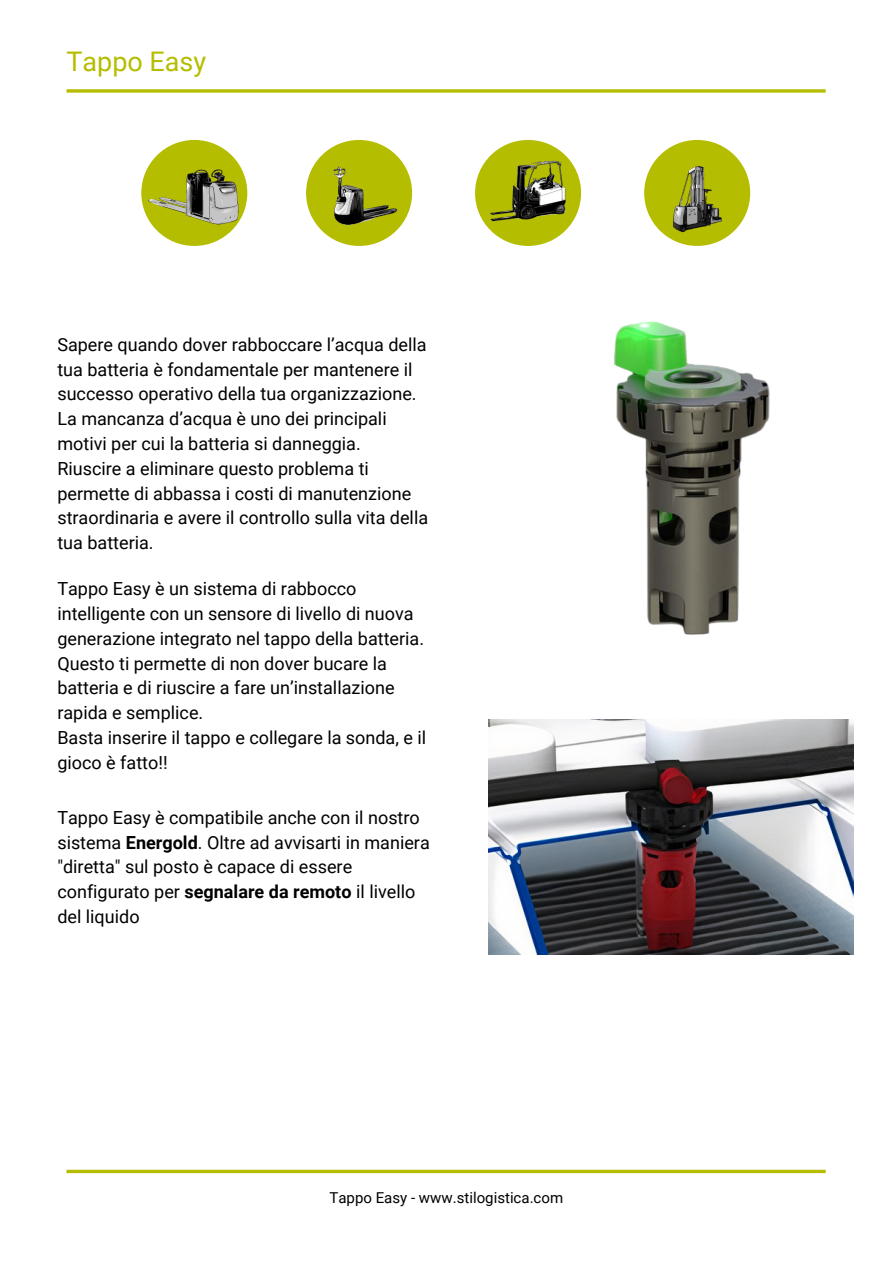
<style>
.page{position:relative;width:893px;height:1264px;background:#fff}
.page>*{position:absolute;margin:0;border:0;box-sizing:border-box;transform-origin:0 0}
.t1{font:27px "Roboto";color:#b5bd00}
.t2{font:18px/24.8px "Roboto";color:#000}
.t3{font:15px "Roboto";color:#000}
.s1{font-weight:700}
</style>
<div class="page">
<svg style="left:66px;top:89px;width:759px;height:4px;background:#c0c727"></svg>
<svg style="left:66px;top:1169px;width:759px;height:4px;background:#c3c930"></svg>
<img style="left:614px;top:321px;width:156px;height:314px">
<div style="left:475px;top:140px;width:106px;height:106px;background:#b5bd00;border-radius:50%"></div>
<img style="left:475px;top:150px;width:107px;height:86px">
<div style="left:306px;top:140px;width:106px;height:106px;background:#b5bd00;border-radius:50%"></div>
<img style="left:306px;top:156px;width:107px;height:80px">
<img style="left:144px;top:142px;width:101px;height:102px">
<div style="left:644px;top:140px;width:106px;height:106px;background:#b5bd00;border-radius:50%"></div>
<img style="left:644px;top:152px;width:107px;height:82px">
<img style="left:488px;top:719px;width:365px;height:235px">
<h1 class="t1" style="left:66px;top:46px;width:141px">Tappo Easy</h1>
<p class="t2" style="left:57px;top:332px;width:372px">Sapere quando dover rabboccare l’acqua della tua batteria è fondamentale per mantenere il successo operativo della tua organizzazione.<br>La mancanza d’acqua è uno dei principali motivi per cui la batteria si danneggia.<br>Riuscire a eliminare questo problema ti permette di abbassa i costi di manutenzione straordinaria e avere il controllo sulla vita della tua batteria.</p>
<p class="t2" style="left:57px;top:576px;width:370px">Tappo Easy è un sistema di rabbocco intelligente con un sensore di livello di nuova generazione integrato nel tappo della batteria.<br>Questo ti permette di non dover bucare la batteria e di riuscire a fare un’installazione rapida e semplice.<br>Basta inserire il tappo e collegare la sonda, e il gioco è fatto!!</p>
<p class="t2" style="left:57px;top:805px;width:374px">Tappo Easy è compatibile anche con il nostro sistema <span class="s1">Energold</span>. Oltre ad avvisarti in maniera "diretta" sul posto è capace di essere configurato per <span class="s1">segnalare da remoto</span> il livello del liquido</p>
<p class="t3" style="left:329px;top:1189px;width:235px">Tappo Easy - www.stilogistica.com</p>
</div>
